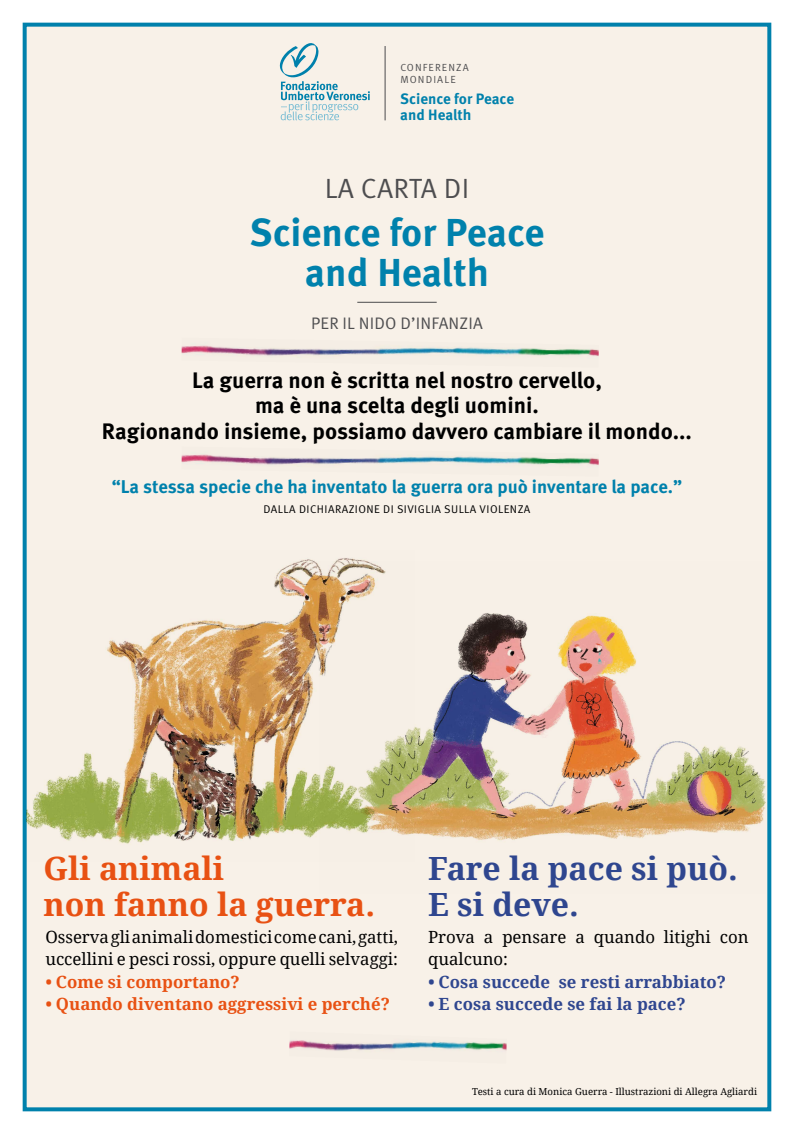
<style>
.page{position:relative;width:794px;height:1134px;background:#fff}
.page>*{position:absolute;margin:0;border:0;box-sizing:border-box;transform-origin:0 0}
.t1{font:700 38.96px/40.1px "Meta Pro";color:#0081ac;text-align:center}
.t2{font:700 32px/36px "Droid Serif";color:#e85113}
.t3{font:700 32px/36px "Droid Serif";color:#2f468f}
.t4{font:27.84px "Meta Pro";letter-spacing:.01em;color:#4e4e50}
.t5{font:700 22.4px/25.6px "Meta Pro";color:#000;text-align:center}
.t6{font:700 18.4px "Meta Pro";letter-spacing:-.005em;color:#0081ac}
.t7{font:16.8px/22.4px "Droid Serif";color:#000}
.t8{font:700 16.8px "Droid Serif";color:#2f468f}
.t9{font:700 16.8px "Droid Serif";color:#e85113}
.t10{font:16.68px "Meta Pro";letter-spacing:.01em;color:#4e4e50}
.t11{font:700 15.04px/16.7px "Meta Pro";color:#0081ac}
.t12{font:11.2px "Meta Pro";letter-spacing:.04em;color:#000}
.t13{font:10.32px/12.4px "Meta Pro";letter-spacing:.11em;color:#4e4e50}
.t14{font:9.6px "Droid Serif";color:#000}
</style>
<div class="page">
<div style="left:23px;top:23px;width:748px;height:1088px;background:#f8f1e8;border:4px solid #0081ac"></div>
<img style="left:414px;top:613px;width:351px;height:228px">
<img style="left:26px;top:551px;width:388px;height:310px">
<img style="left:289px;top:1040px;width:218px;height:11px">
<img style="left:181px;top:453px;width:418px;height:14px">
<img style="left:181px;top:345px;width:418px;height:13px">
<hr style="left:385px;top:46px;width:1px;height:74px;background:#4b4b4d">
<svg style="left:280px;top:43px;width:90px;height:77px"></svg>
<hr style="left:357px;top:302px;width:80px;height:1px;background:#4b4b4d">
<p class="t13" style="left:400px;top:61px;width:70px">CONFERENZA<br>MONDIALE</p>
<p class="t11" style="left:400px;top:91px;width:115px">Science for Peace and Health</p>
<h3 class="t4" style="left:325px;top:171px;width:146px">LA CARTA DI</h3>
<h1 class="t1" style="left:249px;top:214px;width:296px">Science for Peace and Health</h1>
<p class="t10" style="left:311px;top:313px;width:173px">PER IL NIDO D’INFANZIA</p>
<h3 class="t5" style="left:102px;top:368px;width:591px">La guerra non è scritta nel nostro cervello,<br>ma è una scelta degli uomini.<br>Ragionando insieme, possiamo davvero cambiare il mondo...</h3>
<p class="t6" style="left:112px;top:475px;width:572px">“La stessa specie che ha inventato la guerra ora può inventare la pace.”</p>
<p class="t12" style="left:263px;top:502px;width:268px">DALLA DICHIARAZIONE DI SIVIGLIA SULLA VIOLENZA</p>
<h2 class="t2" style="left:44px;top:851px;width:333px">Gli animali<br>non fanno la guerra.</h2>
<h2 class="t3" style="left:428px;top:851px;width:311px">Fare la pace si può.<br>E si deve.</h2>
<p class="t7" style="left:428px;top:926px;width:322px">Prova a pensare a quando litighi con qualcuno:</p>
<p class="t8" style="left:428px;top:972px;width:299px">• Cosa succede se resti arrabbiato?</p>
<p class="t8" style="left:428px;top:994px;width:259px">• E cosa succede se fai la pace?</p>
<p class="t7" style="left:45px;top:926px;width:354px">Osserva gli animali domestici come cani, gatti, uccellini e pesci rossi, oppure quelli selvaggi:</p>
<p class="t9" style="left:45px;top:972px;width:196px">• Come si comportano?</p>
<p class="t9" style="left:45px;top:994px;width:346px">• Quando diventano aggressivi e perché?</p>
<p class="t14" style="left:472px;top:1086px;width:286px">Testi a cura di Monica Guerra - Illustrazioni di Allegra Agliardi</p>
</div>
